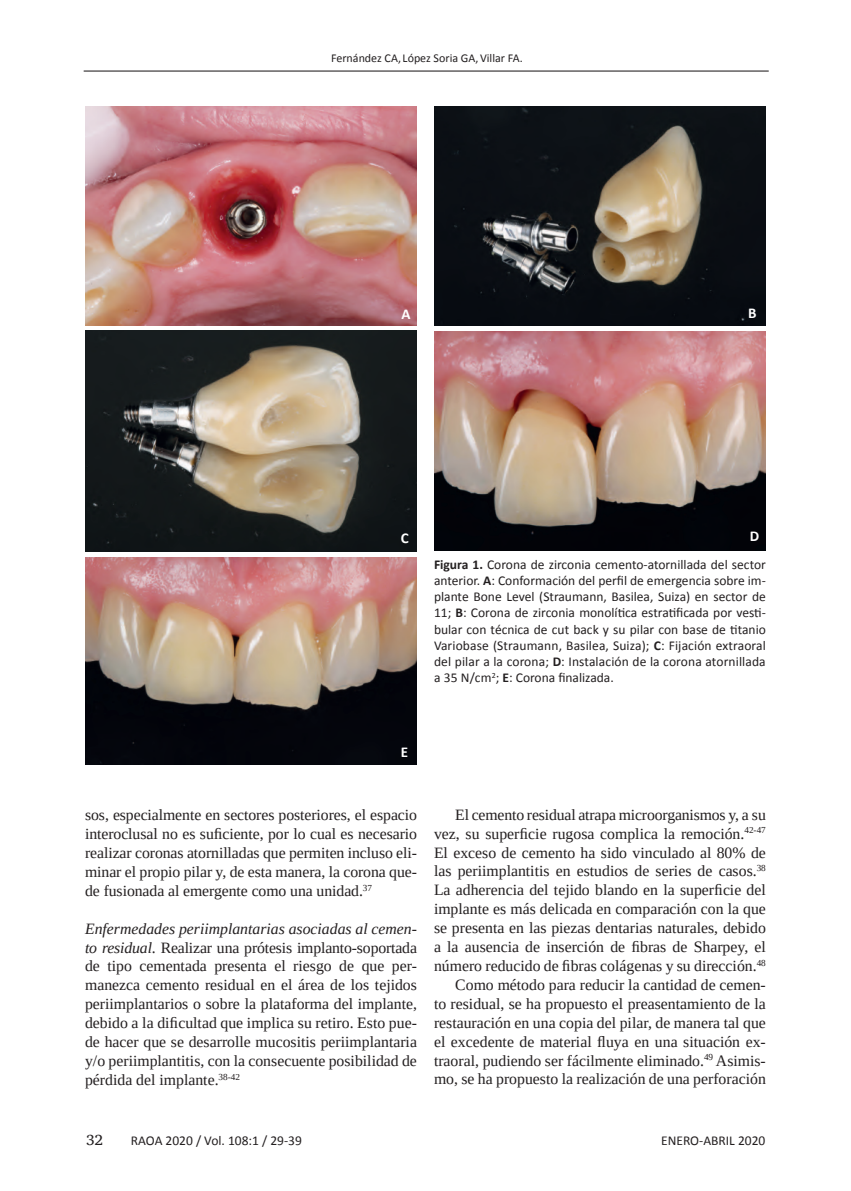
<style>
.page{position:relative;width:851px;height:1191px;background:#fff}
.page>*{position:absolute;margin:0;border:0;box-sizing:border-box;transform-origin:0 0}
.t1{font:15.75px/18.9px "Liberation Serif";color:#231f20;text-align:justify}
.t2{font:700 15px "Calibri";color:#fff}
.t3{font:15px "Charis SIL";color:#231f20}
.t4{font:13.5px/16.2px "Calibri";color:#231f20;text-align:justify}
.t5{font:12px "Calibri";color:#231f20}
.s1{font-weight:700}
.s2{font-style:italic}
</style>
<div class="page">
<hr style="left:84px;top:71px;width:684px;height:1px;background:#231f20">
<img style="left:85px;top:106px;width:332px;height:220px">
<img style="left:434px;top:106px;width:331px;height:220px">
<img style="left:85px;top:330px;width:332px;height:221px">
<img style="left:434px;top:331px;width:331px;height:219px">
<img style="left:85px;top:557px;width:332px;height:207px">
<p class="t5" style="left:331px;top:50px;width:193px">Fernández CA, López Soria GA,Villar FA.</p>
<p class="t2" style="left:401px;top:304px;width:11px">A</p>
<p class="t2" style="left:748px;top:303px;width:10px">B</p>
<p class="t2" style="left:400px;top:528px;width:9px">C</p>
<p class="t2" style="left:749px;top:526px;width:11px">D</p>
<p class="t4" style="left:434px;top:556px;width:333px"><span class="s1">Figura 1.</span> Corona de zirconia cemento-atornillada del sector anterior. <span class="s1">A</span>: Conformación del perfil de emergencia sobre im&shy;plante Bone Level (Straumann, Basilea, Suiza) en sector de 11; <span class="s1">B</span>: Corona de zirconia monolítica estratificada por vesti&shy;bular con técnica de cut back y su pilar con base de titanio Variobase (Straumann, Basilea, Suiza); <span class="s1">C</span>: Fijación extraoral del pilar a la corona; <span class="s1">D</span>: Instalación de la corona atornillada a 35 N/cm<sup>2</sup>; <span class="s1">E</span>: Corona finalizada.</p>
<p class="t2" style="left:401px;top:742px;width:9px">E</p>
<p class="t1" style="left:85px;top:805px;width:333px">sos, especialmente en sectores posteriores, el espacio interoclusal no es suficiente, por lo cual es necesario realizar coronas atornilladas que permiten incluso eli&shy;minar el propio pilar y, de esta manera, la corona que&shy;de fusionada al emergente como una unidad.<sup>37</sup></p>
<p class="t1" style="left:85px;top:918px;width:333px"><span class="s2">Enfermedades periimplantarias asociadas al cemen&shy;to residual</span>. Realizar una prótesis implanto-soportada de tipo cementada presenta el riesgo de que per&shy;manezca cemento residual en el área de los tejidos periimplantarios o sobre la plataforma del implante, debido a la dificultad que implica su retiro. Esto pue&shy;de hacer que se desarrolle mucositis periimplantaria y/o periimplantitis, con la consecuente posibilidad de pérdida del implante.<sup>38-42</sup></p>
<p class="t1" style="left:434px;top:805px;width:333px;text-align:right">El cemento residual atrapa microorganismos y, a su vez, su superficie rugosa complica la remoción.<sup>42-47<br></sup>El exceso de cemento ha sido vinculado al 80% de las periimplantitis en estudios de series de casos.<sup>38<br></sup>La adherencia del tejido blando en la superficie del implante es más delicada en comparación con la que se presenta en las piezas dentarias naturales, debido a la ausencia de inserción de fibras de Sharpey, el número reducido de fibras colágenas y su dirección.<sup>48<br></sup>Como método para reducir la cantidad de cemen-<br>to residual, se ha propuesto el preasentamiento de la restauración en una copia del pilar, de manera tal que el excedente de material fluya en una situación ex&shy;traoral, pudiendo ser fácilmente eliminado.<sup>49</sup> Asimis&shy;mo, se ha propuesto la realización de una perforación</p>
<p class="t3" style="left:86px;top:1131px;width:18px">32</p>
<p class="t4" style="left:131px;top:1132px;width:172px">RAOA 2020 / Vol. 108:1 / 29-39</p>
<p class="t4" style="left:661px;top:1132px;width:106px">ENERO-ABRIL 2020</p>
</div>
